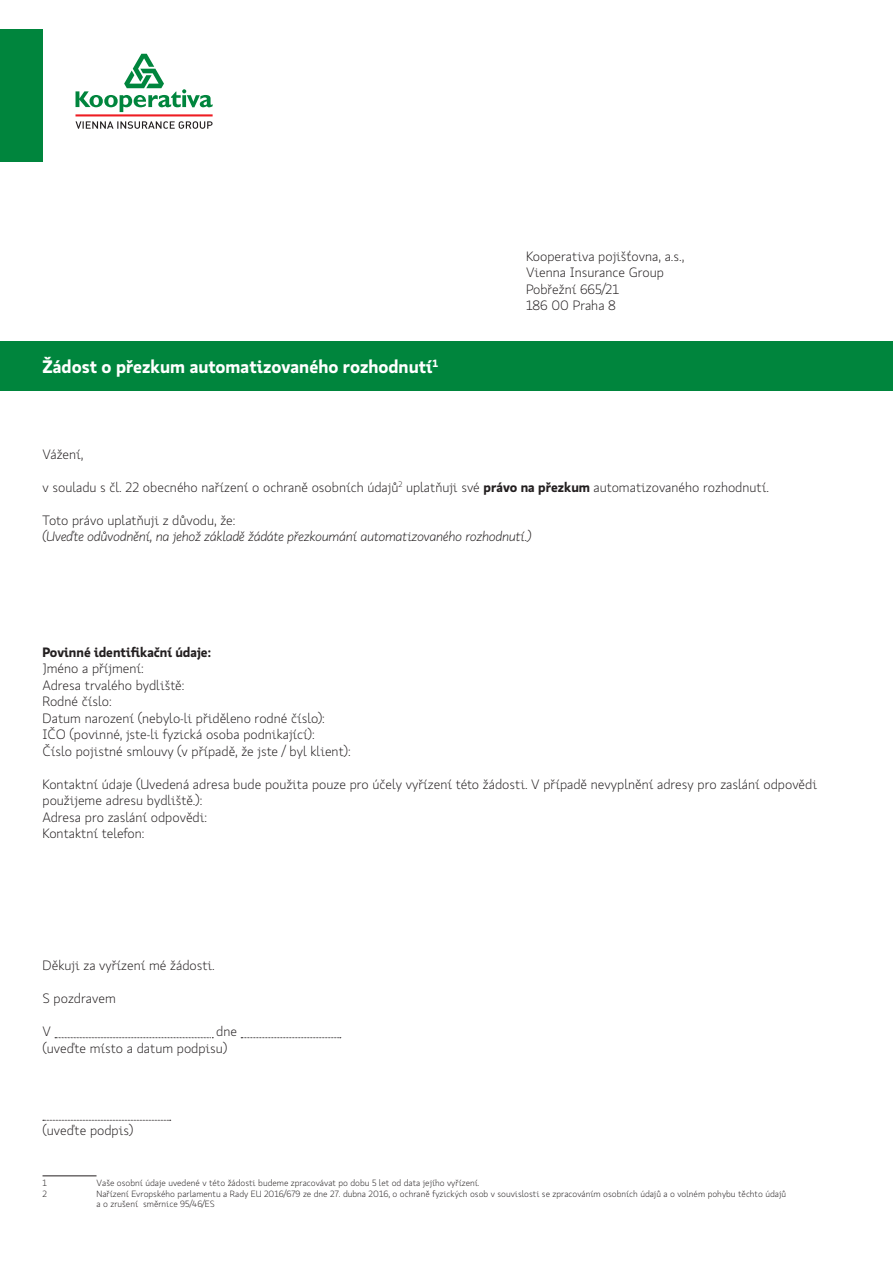
<style>
.page{position:relative;width:893px;height:1263px;background:#fff}
.page>*{position:absolute;margin:0;border:0;box-sizing:border-box;transform-origin:0 0}
.t1{font:700 18px "Koop Pro";color:#fff}
.t2{font:300 13.5px/16.5px "Koop Pro";color:#231f20}
.t3{font:italic 300 13.5px "Koop Pro";color:#231f20}
.t4{font:700 13.5px "Koop Pro";color:#231f20}
.t5{font:300 9px/10.8px "Koop Pro";color:#231f20}
.s1{font-weight:700}
</style>
<div class="page">
<div style="left:0;top:30px;width:43px;height:132px;background:#00853d"></div>
<div style="left:0;top:342px;width:893px;height:49px;background:#00853d"></div>
<svg style="left:55px;top:1037px;width:158px;height:1px"></svg>
<svg style="left:241px;top:1037px;width:100px;height:1px"></svg>
<svg style="left:43px;top:1120px;width:128px;height:1px"></svg>
<svg style="left:76px;top:54px;width:137px;height:58px"></svg>
<hr style="left:75px;top:114px;width:138px;height:2px;background:#ee1d23">
<svg style="left:76px;top:121px;width:137px;height:8px"></svg>
<hr style="left:43px;top:1175px;width:54px;height:1px;background:#231f20">
<h1 class="t1" style="left:43px;top:354px;width:397px">Žádost o přezkum automatizovaného rozhodnutí<sup>1</sup></h1>
<p class="t2" style="left:526px;top:248px;width:160px">Kooperativa pojišťovna, a.s.,<br>Vienna Insurance Group<br>Pobřežní 665/21<br>186 00 Praha 8</p>
<p class="t2" style="left:43px;top:446px;width:42px">Vážení,</p>
<p class="t2" style="left:43px;top:479px;width:728px">v souladu s čl. 22 obecného nařízení o ochraně osobních údajů<sup>2</sup> uplatňuji své <span class="s1">právo na přezkum</span> automatizovaného rozhodnutí.</p>
<p class="t2" style="left:43px;top:512px;width:195px">Toto právo uplatňuji z důvodu, že:</p>
<p class="t3" style="left:43px;top:528px;width:490px">(Uveďte odůvodnění, na jehož základě žádáte přezkoumání automatizovaného rozhodnutí.)</p>
<p class="t4" style="left:43px;top:642px;width:170px">Povinné identifikační údaje:</p>
<p class="t2" style="left:43px;top:660px;width:310px">Jméno a příjmení:<br>Adresa trvalého bydliště:<br>Rodné číslo:<br>Datum narození (nebylo-li přiděleno rodné číslo):<br>IČO (povinné, jste-li fyzická osoba podnikající):<br>Číslo pojistné smlouvy (v případě, že jste / byl klient):</p>
<p class="t2" style="left:43px;top:776px;width:776px">Kontaktní údaje (Uvedená adresa bude použita pouze pro účely vyřízení této žádosti. V případě nevyplnění adresy pro zaslání odpovědi použijeme adresu bydliště.):<br>Adresa pro zaslání odpovědi:<br>Kontaktní telefon:</p>
<p class="t2" style="left:43px;top:957px;width:174px">Děkuji za vyřízení mé žádosti.</p>
<p class="t2" style="left:43px;top:990px;width:75px">S pozdravem</p>
<p class="t2" style="left:43px;top:1023px;width:10px">V</p>
<p class="t2" style="left:43px;top:1023px;width:196px;text-indent:174px">dne (uveďte místo a datum podpisu)</p>
<p class="t2" style="left:43px;top:1122px;width:92px">(uveďte podpis)</p>
<p class="t5" style="left:43px;top:1177px;width:6px">1<br>2</p>
<p class="t5" style="left:97px;top:1177px;width:691px">Vaše osobní údaje uvedené v této žádosti budeme zpracovávat po dobu 5 let od data jejího vyřízení.<br>Nařízení Evropského parlamentu a Rady EU 2016/679 ze dne 27. dubna 2016, o ochraně fyzických osob v souvislosti se zpracováním osobních údajů a o volném pohybu těchto údajů a o zrušení směrnice 95/46/ES</p>
</div>
